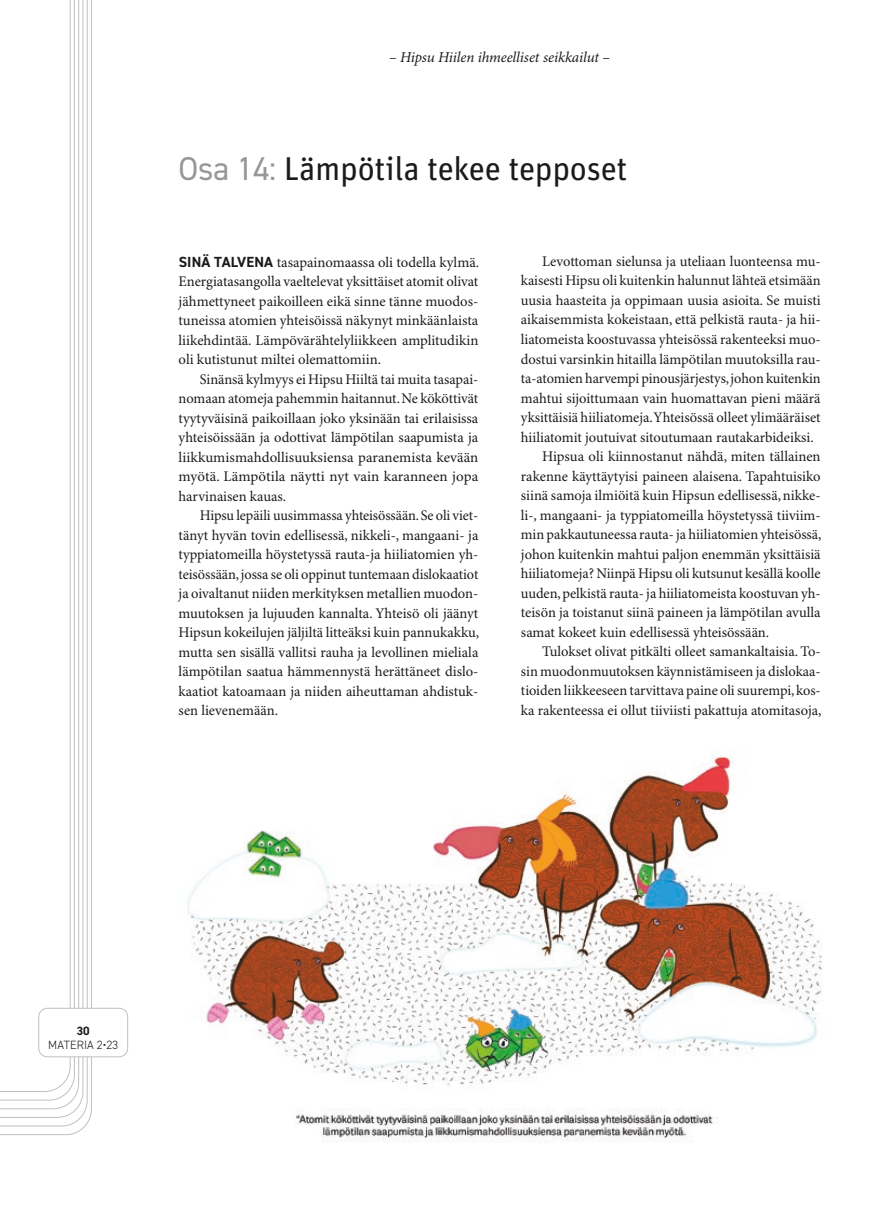
<style>
.page{position:relative;width:893px;height:1221px;background:#fff}
.page>*{position:absolute;margin:0;border:0;box-sizing:border-box;transform-origin:0 0}
.t1{font:33px "Unit Pro";letter-spacing:-.01em;color:#1c1b1a}
.t2{font:italic 15px "Minion Pro";letter-spacing:-.005em;color:#1c1b1a}
.t3{font:14.7px/19.5px "Minion Pro";letter-spacing:-.005em;color:#1c1b1a;text-align:justify}
.t4{font:300 12px "DIN2014";letter-spacing:.01em;color:#1c1b1a}
.t5{font:700 12px "DIN2014";color:#1c1b1a}
.s1{font-family:"DIN2014";color:#969898}
.s2{font-family:"DIN2014";font-weight:700}
</style>
<div class="page">
<img style="left:187px;top:756px;width:635px;height:386px">
<svg style="left:0;top:0;width:92px;height:1134px"></svg>
<svg style="left:0;top:0;width:88px;height:1126px"></svg>
<svg style="left:0;top:0;width:83px;height:1117px"></svg>
<svg style="left:0;top:0;width:79px;height:1109px"></svg>
<svg style="left:0;top:0;width:75px;height:1100px"></svg>
<svg style="left:0;top:0;width:71px;height:1091px"></svg>
<div style="left:39px;top:1008px;width:89px;height:48px;background:#fff;border-radius:9px"></div>
<div style="left:39px;top:1008px;width:89px;height:48px;border:1px solid #bfc1c1;border-radius:9px"></div>
<p class="t2" style="left:389px;top:49px;width:222px">– Hipsu Hiilen ihmeelliset seikkailut –</p>
<h1 class="t1" style="left:179px;top:146px;width:450px"><span class="s1">Osa 14:</span> Lämpötila tekee tepposet</h1>
<p class="t3" style="left:179px;top:253px;width:302px"><span class="s2">SINÄ TALVENA</span> tasapainomaassa oli todella kylmä.<br>Energiatasangolla vaeltelevat yksittäiset atomit olivat jähmettyneet paikoilleen eikä sinne tänne muodos&shy;tuneissa atomien yhteisöissä näkynyt minkäänlaista liikehdintää. Lämpövärähtelyliikkeen amplitudikin oli kutistunut miltei olemattomiin.</p>
<p class="t3" style="left:179px;top:370px;width:301px;text-indent:21px">Sinänsä kylmyys ei Hipsu Hiiltä tai muita tasapai&shy;nomaan atomeja pahemmin haitannut. Ne kököttivät tyytyväisinä paikoillaan joko yksinään tai erilaisissa yhteisöissään ja odottivat lämpötilan saapumista ja liikkumismahdollisuuksiensa paranemista kevään myötä. Lämpötila näytti nyt vain karanneen jopa harvinaisen kauas.</p>
<p class="t3" style="left:179px;top:506px;width:302px;text-indent:21px">Hipsu lepäili uusimmassa yhteisössään. Se oli viet&shy;tänyt hyvän tovin edellisessä, nikkeli-, mangaani- ja typpiatomeilla höystetyssä rauta-ja hiiliatomien yh&shy;teisössään, jossa se oli oppinut tuntemaan dislokaatiot ja oivaltanut niiden merkityksen metallien muodon&shy;muutoksen ja lujuuden kannalta. Yhteisö oli jäänyt Hipsun kokeilujen jäljiltä litteäksi kuin pannukakku, mutta sen sisällä vallitsi rauha ja levollinen mieliala lämpötilan saatua hämmennystä herättäneet dislo&shy;kaatiot katoamaan ja niiden aiheuttaman ahdistuk&shy;sen lievenemään.</p>
<p class="t3" style="left:542px;top:252px;width:280px">Levottoman sielunsa ja uteliaan luonteensa mu-</p>
<p class="t3" style="left:521px;top:271px;width:301px">kaisesti Hipsu oli kuitenkin halunnut lähteä etsimään</p>
<p class="t3" style="left:521px;top:291px;width:301px">uusia haasteita ja oppimaan uusia asioita. Se muisti</p>
<p class="t3" style="left:521px;top:310px;width:301px">aikaisemmista kokeistaan, että pelkistä rauta- ja hii-</p>
<p class="t3" style="left:521px;top:330px;width:301px">liatomeista koostuvassa yhteisössä rakenteeksi muo-</p>
<p class="t3" style="left:521px;top:349px;width:301px">dostui varsinkin hitailla lämpötilan muutoksilla rau-</p>
<p class="t3" style="left:521px;top:369px;width:301px">ta-atomien harvempi pinousjärjestys, johon kuitenkin</p>
<p class="t3" style="left:521px;top:388px;width:301px">mahtui sijoittumaan vain huomattavan pieni määrä</p>
<p class="t3" style="left:521px;top:408px;width:301px">yksittäisiä hiiliatomeja. Yhteisössä olleet ylimääräiset</p>
<p class="t3" style="left:521px;top:427px;width:294px">hiiliatomit joutuivat sitoutumaan rautakarbideiksi.</p>
<p class="t3" style="left:542px;top:447px;width:280px">Hipsua oli kiinnostanut nähdä, miten tällainen</p>
<p class="t3" style="left:521px;top:466px;width:301px">rakenne käyttäytyisi paineen alaisena. Tapahtuisiko</p>
<p class="t3" style="left:521px;top:486px;width:301px">siinä samoja ilmiöitä kuin Hipsun edellisessä, nikke-</p>
<p class="t3" style="left:521px;top:505px;width:301px">li-, mangaani- ja typpiatomeilla höystetyssä tiiviim-</p>
<p class="t3" style="left:521px;top:525px;width:302px">min pakkautuneessa rauta- ja hiiliatomien yhteisössä,</p>
<p class="t3" style="left:521px;top:544px;width:301px">johon kuitenkin mahtui paljon enemmän yksittäisiä</p>
<p class="t3" style="left:521px;top:564px;width:301px">hiiliatomeja? Niinpä Hipsu oli kutsunut kesällä koolle</p>
<p class="t3" style="left:521px;top:583px;width:301px">uuden, pelkistä rauta- ja hiiliatomeista koostuvan yh-</p>
<p class="t3" style="left:521px;top:603px;width:301px">teisön ja toistanut siinä paineen ja lämpötilan avulla</p>
<p class="t3" style="left:521px;top:622px;width:250px">samat kokeet kuin edellisessä yhteisössään.</p>
<p class="t3" style="left:542px;top:642px;width:280px">Tulokset olivat pitkälti olleet samankaltaisia. To-</p>
<p class="t3" style="left:521px;top:661px;width:301px">sin muodonmuutoksen käynnistämiseen ja dislokaa-</p>
<p class="t3" style="left:521px;top:681px;width:301px">tioiden liikkeeseen tarvittava paine oli suurempi, kos-</p>
<p class="t3" style="left:521px;top:700px;width:302px">ka rakenteessa ei ollut tiiviisti pakattuja atomitasoja,</p>
<p class="t5" style="left:77px;top:1022px;width:14px">30</p>
<p class="t4" style="left:48px;top:1037px;width:71px">MATERIA 2•23</p>
</div>
